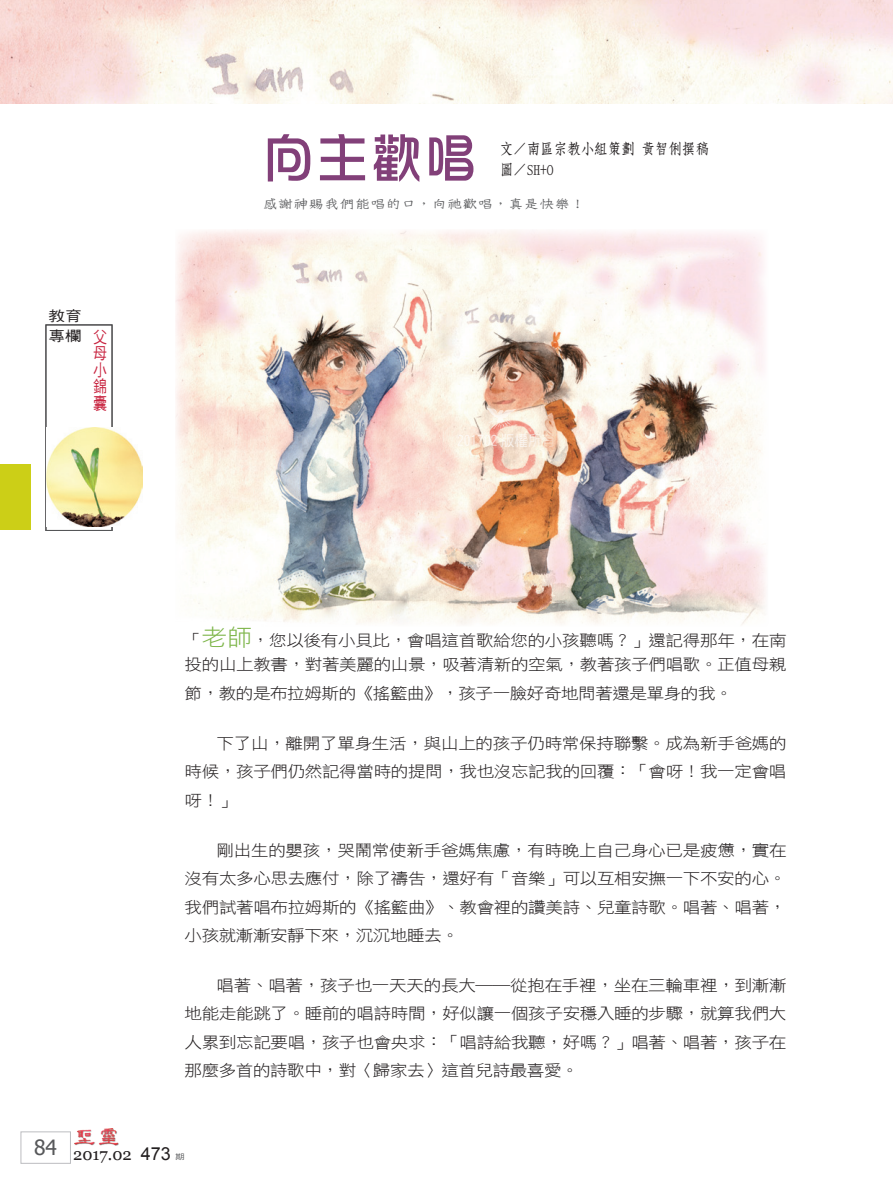
<style>
.page{position:relative;width:893px;height:1191px;background:#fff}
.page>*{position:absolute;margin:0;border:0;box-sizing:border-box;transform-origin:0 0}
.題目{font:54px "DF Hua Zong W5 WIN BF";color:#824079}
.t1{font:16.5px "Georgia";color:#231f20}
.t2{font:16.5px/16.5px "DF Hei W5 WIN BF";color:#c8233f;text-align:justify;scale:.85 1}
.t3{font:15.75px/28.5px "DF Hei W3 WIN BF";letter-spacing:-.02em;color:#231f20;text-align:justify;scale:1.11 1}
.作者{font:15px "DF Fang Song W6 WIN BF";color:#231f20;scale:.9 1}
.t4{font:15px "DF Yuan W5 WIN BF";color:#fff;scale:.9 1}
.眉批{font:14.1px "DF Tie Xian W3 WIN BF";letter-spacing:-.025em;color:#57585a;scale:1.11 1}
.t5{font:14.1px/19.8px "DF Hei W5 WIN BF";color:#231f20;scale:1.18 1}
.t6{font:7.5px "DF Hei W5 WIN BF";color:#57585a;scale:1.25 1}
.s1{font-size:22.95px;color:#7db549}
.s2{font-family:"Arial";font-size:18px}
</style>
<div class="page">
<div style="left:21px;top:1131px;width:50px;height:32px;border:1px solid #bcbdc0"></div>
<img style="left:74px;top:1128px;width:44px;height:17px">
<img style="left:175px;top:230px;width:590px;height:395px">
<img style="left:0;top:0;width:893px;height:103px">
<div style="left:46px;top:325px;width:66px;height:205px;border:1px solid #57585a"></div>
<img style="left:46px;top:427px;width:97px;height:99px">
<div style="left:0;top:464px;width:31px;height:66px;background:#cccf17"></div>
<svg style="left:486px;top:408px;width:30px;height:22px"></svg>
<p class="題目" style="left:261px;top:131px;width:217px">向主歡唱</p>
<p class="作者" style="left:500px;top:141px;width:234px">文／南區宗教小組策劃 黃智俐撰稿</p>
<p class="作者" style="left:500px;top:162px;width:61px">圖／SH+O</p>
<p class="t5" style="left:49px;top:306px;width:29px">教育專欄</p>
<p class="t2" style="left:93px;top:328px;width:17px">父母小錦囊</p>
<p class="眉批" style="left:263px;top:196px;width:292px">感謝神賜我們能唱的口，向祂歡唱，真是快樂！</p>
<p class="t4" style="left:457px;top:432px;width:110px">201702 版權所有</p>
<p class="t3" style="left:185px;top:628px;width:544px;line-height:24.6px">「<span class="s1">老師</span>，您以後有小貝比，會唱這首歌給您的小孩聽嗎？」還記得那年，在南投的山上教書，對著美麗的山景，吸著清新的空氣，教著孩子們唱歌。正值母親</p>
<p class="t3" style="left:185px;top:679px;width:495px">節，教的是布拉姆斯的《搖籃曲》，孩子一臉好奇地問著還是單身的我。</p>
<p class="t3" style="left:185px;top:728px;width:544px;text-indent:32px">下了山，離開了單身生活，與山上的孩子仍時常保持聯繫。成為新手爸媽的時候，孩子們仍然記得當時的提問，我也沒忘記我的回覆：「會呀！我一定會唱呀！」</p>
<p class="t3" style="left:185px;top:835px;width:544px;text-indent:32px">剛出生的嬰孩，哭鬧常使新手爸媽焦慮，有時晚上自己身心已是疲憊，實在沒有太多心思去應付，除了禱告，還好有「音樂」可以互相安撫一下不安的心。我們試著唱布拉姆斯的《搖籃曲》、教會裡的讚美詩、兒童詩歌。唱著、唱著，小孩就漸漸安靜下來，沉沉地睡去。</p>
<p class="t3" style="left:185px;top:970px;width:544px;text-indent:32px">唱著、唱著，孩子也一天天的長大──從抱在手裡，坐在三輪車裡，到漸漸地能走能跳了。睡前的唱詩時間，好似讓一個孩子安穩入睡的步驟，就算我們大人累到忘記要唱，孩子也會央求：「唱詩給我聽，好嗎？」唱著、唱著，孩子在那麼多首的詩歌中，對〈歸家去〉這首兒詩最喜愛。</p>
<p class="t1" style="left:34px;top:1144px;width:138px"><sup>84</sup> 2017.02 <span class="s2">473</span></p>
<p class="t6" style="left:175px;top:1152px;width:9px">期</p>
</div>
